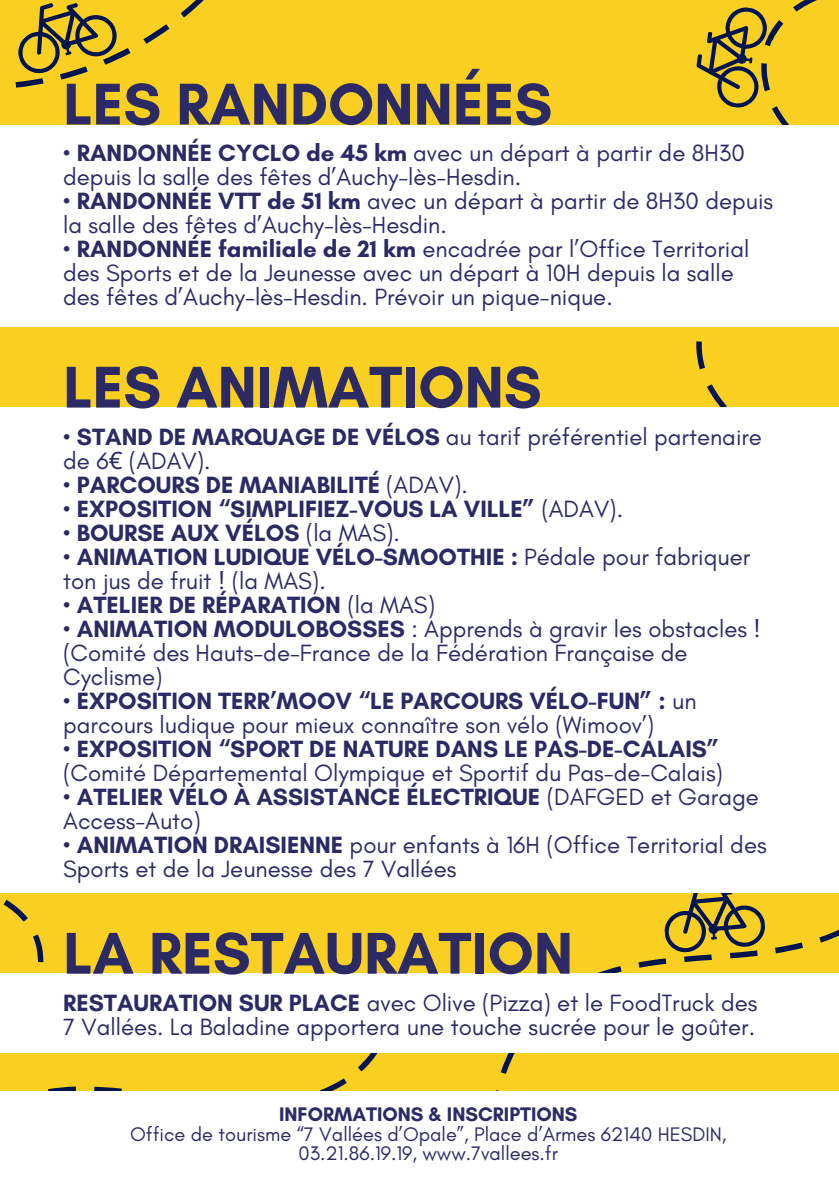
<style>
.page{position:relative;width:839px;height:1191px;background:#fff}
.page>*{position:absolute;margin:0;border:0;box-sizing:border-box;transform-origin:0 0}
.t1{font:700 60px "Glacial Indifference";color:#2c2a64}
.t2{font:24px/24px "Glacial Indifference";color:#2c2a64}
.t3{font:700 24px/24px "Glacial Indifference";color:#2c2a64}
.t4{font:20px "Glacial Indifference";color:#2c2a64}
.t5{font:700 20px "Glacial Indifference";color:#2c2a64}
.s1{font-weight:700}
.s2{font-family:"Noto Sans"}
.s3{font-weight:400}
</style>
<div class="page">
<div style="left:0;top:0;width:838px;height:1191px;background:#f9d022"></div>
<div style="left:0;top:125px;width:838px;height:202px;background:#fff"></div>
<svg style="left:3px;top:899px;width:119px;height:192px"></svg>
<svg style="left:664px;top:893px;width:101px;height:59px"></svg>
<div style="left:0;top:408px;width:838px;height:485px;background:#fff"></div>
<div style="left:0;top:1091px;width:838px;height:100px;background:#fff"></div>
<svg style="left:696px;top:0;width:121px;height:125px"></svg>
<svg style="left:15px;top:0;width:189px;height:88px"></svg>
<div style="left:0;top:973px;width:838px;height:80px;background:#fff"></div>
<h2 class="t1" style="left:63px;top:68px;width:490px">LES RANDONNÉES</h2>
<h1 class="t2" style="left:63px;top:141px;width:683px">• <span class="s1">RANDONNÉE CYCLO de 45 km</span> avec un départ à partir de 8H30 depuis la salle des fêtes d’Auchy-lès-Hesdin.</h1>
<h1 class="t2" style="left:63px;top:189px;width:711px">• <span class="s1">RANDONNÉE VTT de 51 km</span> avec un départ à partir de 8H30 depuis la salle des fêtes d’Auchy-lès-Hesdin.</h1>
<h1 class="t2" style="left:63px;top:237px;width:687px">• <span class="s1">RANDONNÉE familiale de 21 km</span> encadrée par l’Office Territorial des Sports et de la Jeunesse avec un départ à 10H depuis la salle des fêtes d’Auchy-lès-Hesdin. Prévoir un pique-nique.</h1>
<p class="t1" style="left:63px;top:351px;width:480px">LES ANIMATIONS</p>
<p class="t2" style="left:63px;top:424px;width:700px">• <span class="s1">STAND DE MARQUAGE DE VÉLOS</span> au tarif préférentiel partenaire de 6<span class="s2">€</span> (ADAV).</p>
<p class="t3" style="left:63px;top:472px;width:406px"><span class="s3">•</span> PARCOURS DE MANIABILITÉ <span class="s3">(ADAV).</span></p>
<p class="t3" style="left:63px;top:496px;width:561px"><span class="s3">•</span> EXPOSITION “SIMPLIFIEZ-VOUS LA VILLE” <span class="s3">(ADAV).</span></p>
<p class="t3" style="left:63px;top:520px;width:338px"><span class="s3">•</span> BOURSE AUX VÉLOS <span class="s3">(la MAS).</span></p>
<p class="t2" style="left:63px;top:544px;width:688px">• <span class="s1">ANIMATION LUDIQUE VÉLO-SMOOTHIE :</span> Pédale pour fabriquer ton jus de fruit ! (la MAS).</p>
<p class="t3" style="left:63px;top:592px;width:373px"><span class="s3">•</span> ATELIER DE RÉPARATION <span class="s3">(la MAS)</span></p>
<p class="t2" style="left:63px;top:616px;width:699px">• <span class="s1">ANIMATION MODULOBOSSES</span> : Apprends à gravir les obstacles ! (Comité des Hauts-de-France de la Fédération Française de<br>Cyclisme)</p>
<p class="t2" style="left:63px;top:688px;width:635px">• <span class="s1">EXPOSITION TERR’MOOV “LE PARCOURS VÉLO-FUN” :</span> un parcours ludique pour mieux connaître son vélo (Wimoov’)</p>
<p class="t2" style="left:63px;top:736px;width:661px">• <span class="s1">EXPOSITION “SPORT DE NATURE DANS LE PAS-DE-CALAIS” </span>(Comité Départemental Olympique et Sportif du Pas-de-Calais)</p>
<p class="t3" style="left:63px;top:784px;width:697px"><span class="s3">•</span> ATELIER VÉLO À ASSISTANCE ÉLECTRIQUE <span class="s3">(DAFGED et Garage<br>Access-Auto)</span></p>
<p class="t2" style="left:63px;top:832px;width:705px">• <span class="s1">ANIMATION DRAISIENNE</span> pour enfants à 16H (Office Territorial des<br>Sports et de la Jeunesse des 7 Vallées</p>
<p class="t1" style="left:63px;top:917px;width:511px">LA RESTAURATION</p>
<p class="t2" style="left:63px;top:990px;width:695px"><span class="s1">RESTAURATION SUR PLACE</span> avec Olive (Pizza) et le FoodTruck des<br>7 Vallées. La Baladine apportera une touche sucrée pour le goûter.</p>
<p class="t5" style="left:279px;top:1102px;width:300px">INFORMATIONS &amp; INSCRIPTIONS</p>
<h1 class="t4" style="left:130px;top:1122px;width:598px">Office de tourisme “7 Vallées d’Opale”, Place d’Armes 62140 HESDIN,</h1>
<h2 class="t4" style="left:298px;top:1141px;width:261px">03.21.86.19.19, www.7vallees.fr</h2>
</div>
